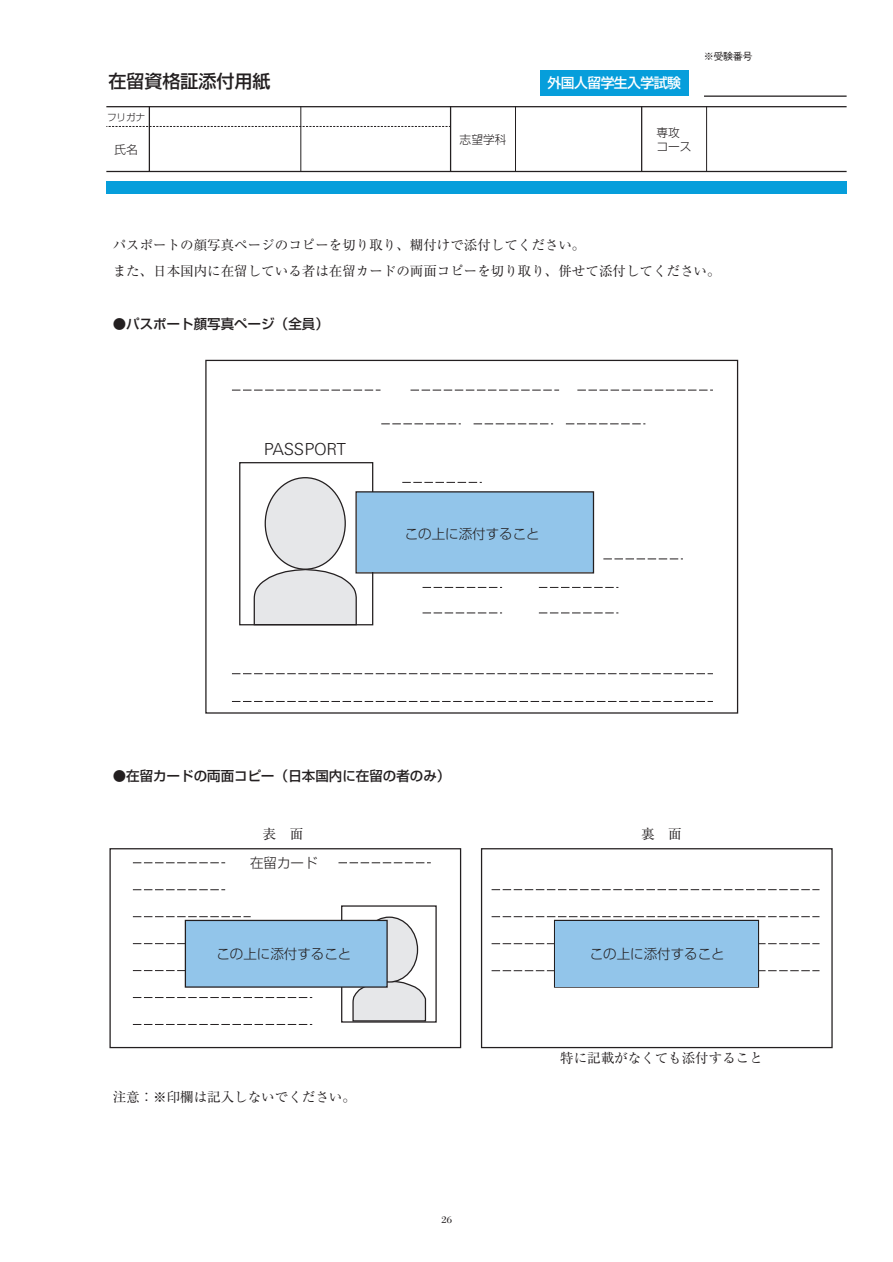
<style>
.page{position:relative;width:893px;height:1262px;background:#fff}
.page>*{position:absolute;margin:0;border:0;box-sizing:border-box;transform-origin:0 0}
.t1{font:500 18px "Shin Go";color:#231f20}
.t2{font:300 17.1px "Univers BQ";letter-spacing:.02em;color:#231f20}
.t3{font:500 13.8px "Shin Go";letter-spacing:-.04em;color:#fff}
.t4{font:13.5px/26.5px "Ryumin";color:#231f20}
.t5{font:500 13.5px "Shin Go";color:#231f20}
.t6{font:300 13.5px "Shin Go";color:#231f20}
.t7{font:300 11.7px/14px "Shin Go";color:#231f20}
.t8{font:10.5px "Bodoni BT";color:#231f20}
.t9{font:500 10.05px "Gothic BBB";color:#231f20}
.t10{font:300 9.6px "Shin Go";color:#231f20}
</style>
<div class="page">
<svg style="left:109px;top:360px;width:723px;height:688px"></svg>
<svg style="left:410px;top:390px;width:149px;height:1px"></svg>
<svg style="left:577px;top:390px;width:136px;height:1px"></svg>
<svg style="left:232px;top:390px;width:148px;height:1px"></svg>
<svg style="left:232px;top:673px;width:481px;height:1px"></svg>
<svg style="left:566px;top:423px;width:79px;height:1px"></svg>
<svg style="left:473px;top:423px;width:80px;height:1px"></svg>
<svg style="left:381px;top:423px;width:80px;height:1px"></svg>
<svg style="left:402px;top:482px;width:80px;height:1px"></svg>
<svg style="left:603px;top:558px;width:80px;height:1px"></svg>
<svg style="left:539px;top:587px;width:79px;height:1px"></svg>
<svg style="left:422px;top:587px;width:80px;height:1px"></svg>
<svg style="left:539px;top:612px;width:79px;height:1px"></svg>
<svg style="left:422px;top:612px;width:80px;height:1px"></svg>
<svg style="left:232px;top:701px;width:481px;height:1px"></svg>
<svg style="left:133px;top:862px;width:92px;height:1px"></svg>
<svg style="left:338px;top:862px;width:93px;height:1px"></svg>
<svg style="left:133px;top:889px;width:92px;height:1px"></svg>
<svg style="left:133px;top:916px;width:118px;height:1px"></svg>
<svg style="left:491px;top:916px;width:328px;height:1px"></svg>
<svg style="left:491px;top:943px;width:328px;height:1px"></svg>
<svg style="left:491px;top:970px;width:328px;height:1px"></svg>
<svg style="left:133px;top:943px;width:52px;height:1px"></svg>
<svg style="left:133px;top:970px;width:52px;height:1px"></svg>
<svg style="left:133px;top:997px;width:179px;height:1px"></svg>
<svg style="left:133px;top:1024px;width:179px;height:1px"></svg>
<svg style="left:491px;top:889px;width:328px;height:1px"></svg>
<div style="left:555px;top:921px;width:202px;height:65px;background:#92c5ea"></div>
<hr style="left:704px;top:95px;width:142px;height:2px;background:#231f20">
<div style="left:106px;top:182px;width:740px;height:12px;background:#069edb"></div>
<div style="left:539px;top:70px;width:149px;height:26px;background:#069edb"></div>
<hr style="left:106px;top:106px;width:740px;height:1px;background:#231f20">
<svg style="left:106px;top:126px;width:344px;height:1px"></svg>
<hr style="left:106px;top:171px;width:740px;height:1px;background:#231f20">
<hr style="left:149px;top:106px;width:1px;height:65px;background:#231f20">
<hr style="left:450px;top:106px;width:1px;height:65px;background:#231f20">
<hr style="left:300px;top:106px;width:1px;height:65px;background:#231f20">
<hr style="left:515px;top:106px;width:1px;height:65px;background:#231f20">
<hr style="left:641px;top:106px;width:1px;height:65px;background:#231f20">
<hr style="left:706px;top:106px;width:1px;height:65px;background:#231f20">
<h1 class="t1" style="left:108px;top:74px;width:164px">在留資格証添付用紙</h1>
<p class="t10" style="left:107px;top:114px;width:40px">フリガナ</p>
<p class="t7" style="left:114px;top:144px;width:25px">氏名</p>
<p class="t3" style="left:547px;top:78px;width:135px">外国人留学生入学試験</p>
<p class="t9" style="left:703px;top:53px;width:50px">※受験番号</p>
<p class="t7" style="left:459px;top:134px;width:48px">志望学科</p>
<p class="t7" style="left:656px;top:127px;width:37px">専攻コース</p>
<p class="t4" style="left:113px;top:233px;width:609px">パスポートの顔写真ページのコピーを切り取り、糊付けで添付してください。<br>また、日本国内に在留している者は在留カードの両面コピーを切り取り、併せて添付してください。</p>
<p class="t5" style="left:113px;top:319px;width:217px">●パスポート顔写真ページ（全員）</p>
<p class="t2" style="left:264px;top:443px;width:83px">PASSPORT</p>
<p class="t6" style="left:404px;top:528px;width:136px">この上に添付すること</p>
<p class="t5" style="left:113px;top:771px;width:339px">●在留カードの両面コピー（日本国内に在留の者のみ）</p>
<p class="t4" style="left:263px;top:822px;width:42px">表　面</p>
<p class="t4" style="left:641px;top:822px;width:42px">裏　面</p>
<p class="t6" style="left:250px;top:857px;width:69px">在留カード</p>
<p class="t6" style="left:216px;top:948px;width:136px">この上に添付すること</p>
<p class="t4" style="left:113px;top:1085px;width:244px">注意：※印欄は記入しないでください。</p>
<p class="t8" style="left:441px;top:1216px;width:12px">26</p>
<p class="t6" style="left:589px;top:948px;width:136px">この上に添付すること</p>
<p class="t4" style="left:560px;top:1046px;width:204px">特に記載がなくても添付すること</p>
</div>
